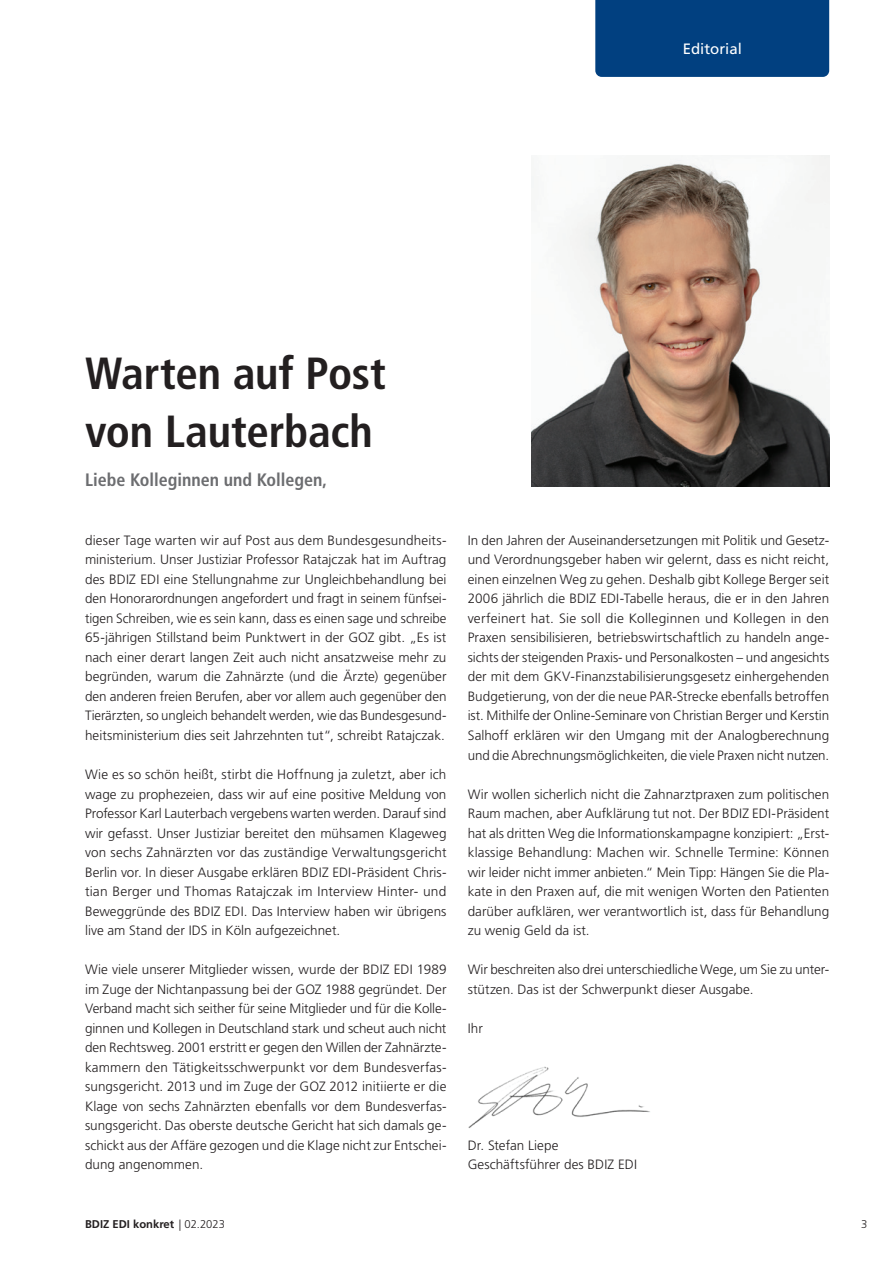
<style>
.page{position:relative;width:893px;height:1263px;background:#fff}
.page>*{position:absolute;margin:0;border:0;box-sizing:border-box;transform-origin:0 0}
.Headline{font:700 condensed 45px/58.5px "Frutiger LT Std";letter-spacing:-.005em;color:#231f20}
.Subline{font:700 condensed 18px "Frutiger LT Std";color:#6c6d70}
.t1{font:15px "Frutiger LT Std";color:#fff}
.Content{font:300 13.5px/19.5px "Frutiger LT Std";color:#231f20;text-align:justify}
.t2{font:700 11.25px "Frutiger LT Std";color:#231f20}
.t3{font:300 11.25px "Frutiger LT Std";color:#231f20}
.s1{font-weight:300}
</style>
<div class="page">
<div style="left:595px;top:0;width:234px;height:77px;background:#014080"></div>
<img style="left:468px;top:1066px;width:182px;height:62px">
<img style="left:531px;top:155px;width:298px;height:331px">
<p class="t1" style="left:683px;top:40px;width:61px">Editorial</p>
<p class="Headline" style="left:85px;top:344px;width:302px">Warten auf Post von Lauterbach</p>
<p class="Subline" style="left:85px;top:469px;width:244px">Liebe Kolleginnen und Kollegen,</p>
<p class="Content" style="left:85px;top:531px;width:363px">dieser Tage warten wir auf Post aus dem Bundesgesundheits&shy;ministerium. Unser Justiziar Professor Ratajczak hat im Auftrag des BDIZ EDI eine Stellungnahme zur Ungleichbehandlung bei den Honorarordnungen angefordert und fragt in seinem fünfsei&shy;tigen Schreiben, wie es sein kann, dass es einen sage und schreibe 65-jährigen Stillstand beim Punktwert in der GOZ gibt. „Es ist nach einer derart langen Zeit auch nicht ansatzweise mehr zu begründen, warum die Zahnärzte (und die Ärzte) gegenüber den anderen freien Berufen, aber vor allem auch gegenüber den Tierärzten, so ungleich behandelt werden, wie das Bundesgesund&shy;heitsministerium dies seit Jahrzehnten tut“, schreibt Ratajczak.</p>
<p class="Content" style="left:85px;top:765px;width:363px">Wie es so schön heißt, stirbt die Hoffnung ja zuletzt, aber ich wage zu prophezeien, dass wir auf eine positive Meldung von Professor Karl Lauterbach vergebens warten werden. Darauf sind wir gefasst. Unser Justiziar bereitet den mühsamen Klageweg von sechs Zahnärzten vor das zuständige Verwaltungsgericht Berlin vor. In dieser Ausgabe erklären BDIZ EDI-Präsident Chris&shy;tian Berger und Thomas Ratajczak im Interview Hinter- und Beweggründe des BDIZ EDI. Das Interview haben wir übrigens live am Stand der IDS in Köln aufgezeichnet.</p>
<p class="Content" style="left:85px;top:960px;width:363px">Wie viele unserer Mitglieder wissen, wurde der BDIZ EDI 1989 im Zuge der Nichtanpassung bei der GOZ 1988 gegründet. Der Verband macht sich seither für seine Mitglieder und für die Kolle&shy;ginnen und Kollegen in Deutschland stark und scheut auch nicht den Rechtsweg. 2001 erstritt er gegen den Willen der Zahnärzte&shy;kammern den Tätigkeitsschwerpunkt vor dem Bundesverfas&shy;sungsgericht. 2013 und im Zuge der GOZ 2012 initiierte er die Klage von sechs Zahnärzten ebenfalls vor dem Bundesverfas&shy;sungsgericht. Das oberste deutsche Gericht hat sich damals ge&shy;schickt aus der Affäre gezogen und die Klage nicht zur Entschei&shy;dung angenommen.</p>
<p class="Content" style="left:468px;top:531px;width:363px">In den Jahren der Auseinandersetzungen mit Politik und Gesetz&shy;und Verordnungsgeber haben wir gelernt, dass es nicht reicht, einen einzelnen Weg zu gehen. Deshalb gibt Kollege Berger seit 2006 jährlich die BDIZ EDI-Tabelle heraus, die er in den Jahren verfeinert hat. Sie soll die Kolleginnen und Kollegen in den Praxen sensibilisieren, betriebswirtschaftlich zu handeln ange&shy;sichts der steigenden Praxis- und Personalkosten – und angesichts der mit dem GKV-Finanzstabilisierungsgesetz einhergehenden Budgetierung, von der die neue PAR-Strecke ebenfalls betroffen ist. Mithilfe der Online-Seminare von Christian Berger und Kerstin Salhoff erklären wir den Umgang mit der Analogberechnung und die Abrechnungsmöglichkeiten, die viele Praxen nicht nutzen.</p>
<p class="Content" style="left:468px;top:784px;width:363px">Wir wollen sicherlich nicht die Zahnarztpraxen zum politischen Raum machen, aber Aufklärung tut not. Der BDIZ EDI-Präsident hat als dritten Weg die Informationskampagne konzipiert: „Erst&shy;klassige Behandlung: Machen wir. Schnelle Termine: Können wir leider nicht immer anbieten.“ Mein Tipp: Hängen Sie die Pla&shy;kate in den Praxen auf, die mit wenigen Worten den Patienten darüber aufklären, wer verantwortlich ist, dass für Behandlung zu wenig Geld da ist.</p>
<p class="Content" style="left:468px;top:960px;width:363px">Wir beschreiten also drei unterschiedliche Wege, um Sie zu unter&shy;stützen. Das ist der Schwerpunkt dieser Ausgabe.</p>
<p class="Content" style="left:468px;top:1018px;width:17px">Ihr</p>
<p class="Content" style="left:468px;top:1135px;width:92px">Dr. Stefan Liepe</p>
<p class="Content" style="left:468px;top:1155px;width:171px">Geschäftsführer des BDIZ EDI</p>
<p class="t2" style="left:85px;top:1217px;width:142px">BDIZ EDI konkret <span class="s1">| 02.2023</span></p>
<p class="t3" style="left:861px;top:1217px;width:8px">3</p>
</div>
